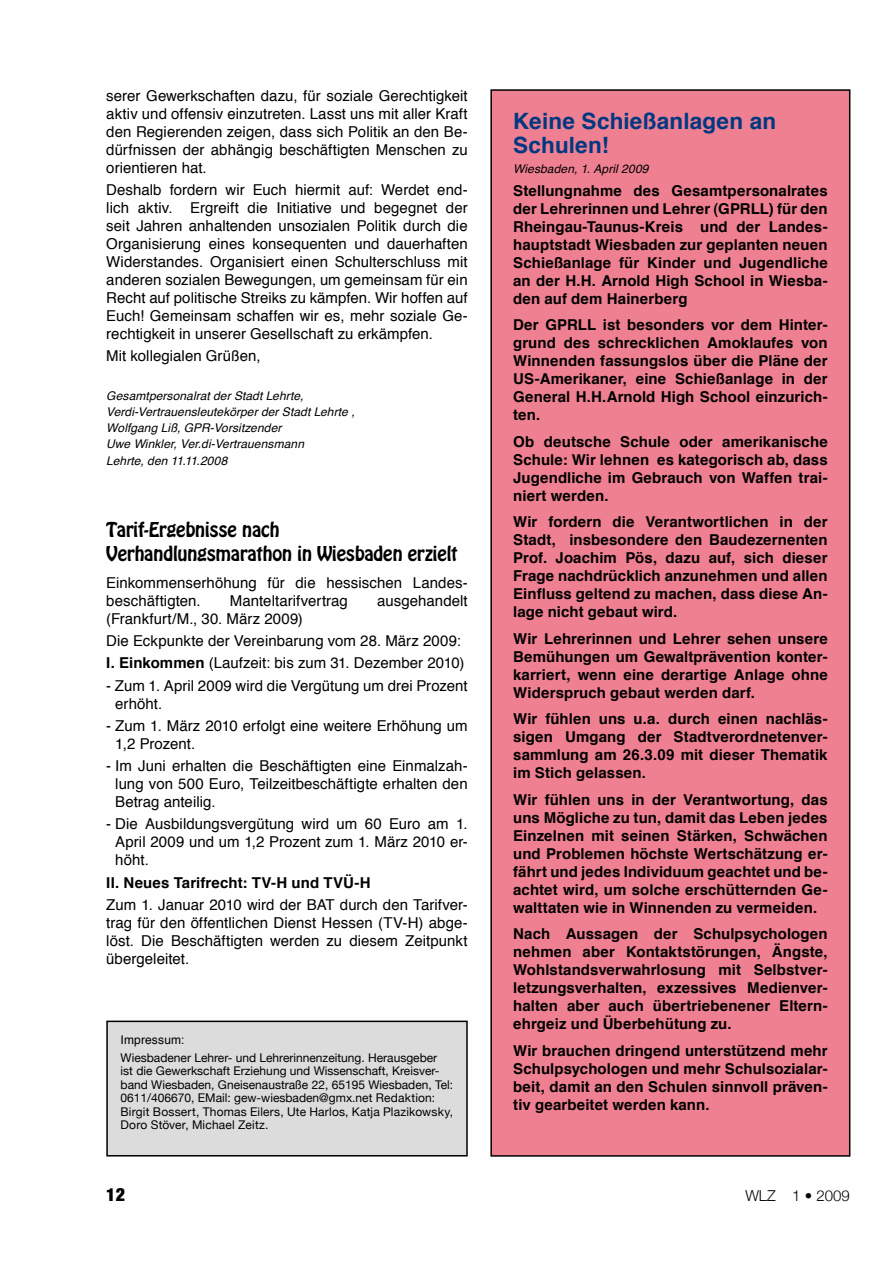
<style>
.page{position:relative;width:893px;height:1263px;background:#fff}
.page>*{position:absolute;margin:0;border:0;box-sizing:border-box;transform-origin:0 0}
.t1{font:700 22.5px/24px "Helvetica";letter-spacing:.01em;color:#003882}
.t2{font:18px/24px "Hobo Std";letter-spacing:-.01em;color:#000}
.t3{font:900 condensed 18px "Helvetica Neue";color:#000}
.t4{font:700 15px/18px "Helvetica";letter-spacing:.005em;color:#000;text-align:justify}
.t5{font:15px/18px "Helvetica";letter-spacing:.005em;color:#000;text-align:justify}
.t6{font:300 15px "Helvetica Neue";color:#000}
.t7{font:12px/13.5px "Helvetica Neue";color:#000}
.t8{font:italic 12px/16.2px "Helvetica";letter-spacing:.01em;color:#000}
.t9{font:12px "Helvetica";letter-spacing:.01em;color:#000}
.s1{font-weight:700}
</style>
<div class="page">
<div style="left:491px;top:90px;width:359px;height:1066px;background:#ef8091"></div>
<div style="left:490px;top:89px;width:360px;height:1068px;border:2px solid #000"></div>
<div style="left:107px;top:1021px;width:360px;height:135px;background:#dcdcdd"></div>
<div style="left:106px;top:1020px;width:362px;height:136px;border:2px solid #000"></div>
<p class="t5" style="left:106px;top:87px;width:363px">serer Gewerkschaften dazu, für soziale Gerechtigkeit aktiv und offensiv einzutreten. Lasst uns mit aller Kraft den Regierenden zeigen, dass sich Politik an den Be&shy;dürfnissen der abhängig beschäftigten Menschen zu orientieren hat.</p>
<p class="t5" style="left:106px;top:181px;width:363px">Deshalb fordern wir Euch hiermit auf: Werdet end&shy;lich aktiv. Ergreift die Initiative und begegnet der seit Jahren anhaltenden unsozialen Politik durch die Organisierung eines konsequenten und dauerhaften Widerstandes. Organisiert einen Schulterschluss mit anderen sozialen Bewegungen, um gemeinsam für ein Recht auf politische Streiks zu kämpfen. Wir hoffen auf Euch! Gemeinsam schaffen wir es, mehr soziale Ge&shy;rechtigkeit in unserer Gesellschaft zu erkämpfen.</p>
<p class="t5" style="left:106px;top:347px;width:156px">Mit kollegialen Grüßen,</p>
<p class="t8" style="left:106px;top:388px;width:250px">Gesamtpersonalrat der Stadt Lehrte, Verdi-Vertrauensleutekörper der Stadt Lehrte , Wolfgang Liß, GPR-Vorsitzender<br>Uwe Winkler, Ver.di-Vertrauensmann<br>Lehrte, den 11.11.2008</p>
<p class="t2" style="left:106px;top:518px;width:353px">Tarif-Ergebnisse nach<br>Verhandlungsmarathon in Wiesbaden erzielt</p>
<p class="t5" style="left:106px;top:574px;width:363px">Einkommenserhöhung für die hessischen Landes&shy;beschäftigten.</p>
<p class="t5" style="left:230px;top:592px;width:119px">Manteltarifvertrag</p>
<p class="t5" style="left:377px;top:592px;width:92px">ausgehandelt</p>
<p class="t5" style="left:106px;top:608px;width:360px;line-height:22.2px;text-align:left">(Frankfurt/M., 30. März 2009)<br>Die Eckpunkte der Vereinbarung vom 28. März 2009:<br><span class="s1">I. Einkommen</span> (Laufzeit: bis zum 31. Dezember 2010)</p>
<p class="t5" style="left:115px;top:677px;width:354px;text-indent:-9px">- Zum 1. April 2009 wird die Vergütung um drei Prozent erhöht.</p>
<p class="t5" style="left:115px;top:717px;width:354px;text-indent:-9px">- Zum 1. März 2010 erfolgt eine weitere Erhöhung um<br>1,2 Prozent.</p>
<p class="t5" style="left:115px;top:757px;width:354px;text-indent:-9px">- Im Juni erhalten die Beschäftigten eine Einmalzah&shy;lung von 500 Euro, Teilzeitbeschäftigte erhalten den Betrag anteilig.</p>
<p class="t5" style="left:115px;top:815px;width:354px;text-indent:-9px">- Die Ausbildungsvergütung wird um 60 Euro am 1.<br>April 2009 und um 1,2 Prozent zum 1. März 2010 er&shy;höht.</p>
<p class="t4" style="left:106px;top:873px;width:266px">II. Neues Tarifrecht: TV-H und TVÜ-H</p>
<p class="t5" style="left:106px;top:896px;width:363px">Zum 1. Januar 2010 wird der BAT durch den Tarifver&shy;trag für den öffentlichen Dienst Hessen (TV-H) abge&shy;löst. Die Beschäftigten werden zu diesem Zeitpunkt übergeleitet.</p>
<p class="t9" style="left:121px;top:1030px;width:65px">Impressum:</p>
<p class="t7" style="left:121px;top:1050px;width:334px">Wiesbadener Lehrer- und Lehrerinnenzeitung. Herausgeber<br>ist die Gewerkschaft Erziehung und Wissenschaft, Kreisver&shy;band Wiesbaden, Gneisenaustraße 22, 65195 Wiesbaden, Tel:<br>0611/406670, EMail: gew-wiesbaden@gmx.net Redaktion:<br>Birgit Bossert, Thomas Eilers, Ute Harlos, Katja Plazikowsky, Doro Stöver, Michael Zeitz.</p>
<h1 class="t1" style="left:513px;top:109px;width:265px">Keine Schießanlagen an<br>Schulen!</h1>
<p class="t8" style="left:513px;top:161px;width:137px">Wiesbaden, 1. April 2009</p>
<p class="t4" style="left:513px;top:182px;width:316px">Stellungnahme des Gesamtpersonalrates der Lehrerinnen und Lehrer (GPRLL) für den Rheingau-Taunus-Kreis und der Landes&shy;hauptstadt Wiesbaden zur geplanten neuen Schießanlage für Kinder und Jugendliche an der H.H. Arnold High School in Wiesba&shy;den auf dem Hainerberg</p>
<p class="t4" style="left:513px;top:316px;width:316px">Der GPRLL ist besonders vor dem Hinter&shy;grund des schrecklichen Amoklaufes von Winnenden fassungslos über die Pläne der US-Amerikaner, eine Schießanlage in der General H.H.Arnold High School einzurich&shy;ten.</p>
<p class="t4" style="left:513px;top:433px;width:316px">Ob deutsche Schule oder amerikanische Schule: Wir lehnen es kategorisch ab, dass Jugendliche im Gebrauch von Waffen trai&shy;niert werden.</p>
<p class="t4" style="left:513px;top:513px;width:316px">Wir fordern die Verantwortlichen in der Stadt, insbesondere den Baudezernenten Prof. Joachim Pös, dazu auf, sich dieser Frage nachdrücklich anzunehmen und allen Einfluss geltend zu machen, dass diese An&shy;lage nicht gebaut wird.</p>
<p class="t4" style="left:513px;top:630px;width:316px">Wir Lehrerinnen und Lehrer sehen unsere Bemühungen um Gewaltprävention konter&shy;karriert, wenn eine derartige Anlage ohne Widerspruch gebaut werden darf.</p>
<p class="t4" style="left:513px;top:710px;width:316px">Wir fühlen uns u.a. durch einen nachläs&shy;sigen Umgang der Stadtverordnetenver&shy;sammlung am 26.3.09 mit dieser Thematik im Stich gelassen.</p>
<p class="t4" style="left:513px;top:791px;width:316px">Wir fühlen uns in der Verantwortung, das uns Mögliche zu tun, damit das Leben jedes Einzelnen mit seinen Stärken, Schwächen und Problemen höchste Wertschätzung er&shy;fährt und jedes Individuum geachtet und be&shy;achtet wird, um solche erschütternden Ge&shy;walttaten wie in Winnenden zu vermeiden.</p>
<p class="t4" style="left:513px;top:925px;width:316px">Nach Aussagen der Schulpsychologen nehmen aber Kontaktstörungen, Ängste, Wohlstandsverwahrlosung mit Selbstver&shy;letzungsverhalten, exzessives Medienver&shy;halten aber auch übertriebenener Eltern&shy;ehrgeiz und Überbehütung zu.</p>
<p class="t4" style="left:513px;top:1042px;width:316px">Wir brauchen dringend unterstützend mehr Schulpsychologen und mehr Schulsozialar&shy;beit, damit an den Schulen sinnvoll präven&shy;tiv gearbeitet werden kann.</p>
<p class="t3" style="left:106px;top:1184px;width:20px">12</p>
<p class="t6" style="left:745px;top:1187px;width:106px">WLZ 1 • 2009</p>
</div>
